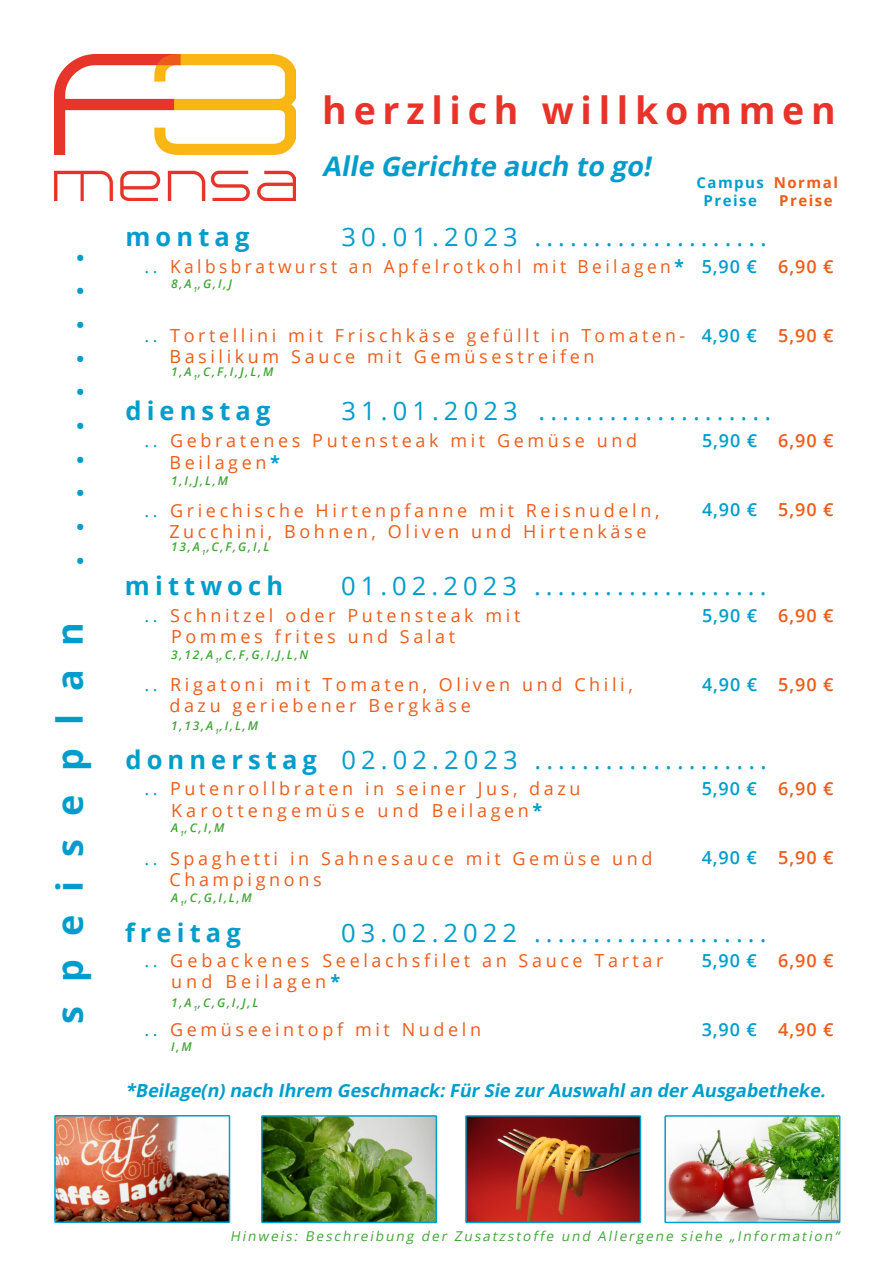
<style>
.page{position:relative;width:893px;height:1263px;background:#fff}
.page>*{position:absolute;margin:0;border:0;box-sizing:border-box;transform-origin:0 0}
.t1{font:700 37.5px "Open Sans";letter-spacing:.18em;color:#e7332a}
.t2{font:700 36px "Open Sans";letter-spacing:.65em;color:#009dcc}
.t3{font:italic 700 27px "Open Sans";color:#009dcc}
.t4{font:25.5px "Open Sans";letter-spacing:.2em;color:#009dcc}
.t5{font:700 25.5px "Open Sans";letter-spacing:.2em;color:#009dcc}
.t6{font:18px/21px "Open Sans";letter-spacing:.2em;color:#eb5d1b}
.t7{font:italic 700 18px "Open Sans";color:#009dcc}
.t8{font:600 18px "Open Sans";letter-spacing:.05em;color:#009dcc}
.t9{font:600 18px "Open Sans";letter-spacing:.05em;color:#eb5d1b}
.t10{font:18px "Open Sans";letter-spacing:.2em;color:#eb5d1b;scale:.96 1}
.t11{font:700 15px/18px "Open Sans";letter-spacing:.1em;color:#009dcc;text-align:center}
.t12{font:700 15px/18px "Open Sans";letter-spacing:.1em;color:#eb5d1b;text-align:center}
.t13{font:italic 13.5px "Open Sans";color:#3fa535}
.t14{font:italic 600 12px "Open Sans";color:#3fa535}
.s1{color:#009dcc}
.s2{font-weight:700;color:#009dcc}
.s3{font-weight:700}
</style>
<div class="page">
<img style="left:264px;top:1118px;width:170px;height:102px">
<div style="left:261px;top:1115px;width:176px;height:108px;border:2px solid #009dcc"></div>
<img style="left:667px;top:1118px;width:170px;height:102px">
<div style="left:664px;top:1115px;width:176px;height:108px;border:2px solid #009dcc"></div>
<img style="left:468px;top:1118px;width:170px;height:102px">
<div style="left:465px;top:1115px;width:176px;height:108px;border:2px solid #009dcc"></div>
<img style="left:54px;top:54px;width:242px;height:147px">
<img style="left:57px;top:1118px;width:170px;height:102px">
<div style="left:54px;top:1115px;width:176px;height:108px;border:2px solid #009dcc"></div>
<h2 class="t2" style="left:44px;top:566px;width:315px;rotate:-90deg">..........</h2>
<h2 class="t2" style="left:44px;top:1024px;width:403px;rotate:-90deg">speiseplan</h2>
<h1 class="t1" style="left:322px;top:84px;width:515px">herzlich willkommen</h1>
<h3 class="t3" style="left:322px;top:147px;width:336px">Alle Gerichte auch to go!</h3>
<p class="t11" style="left:696px;top:174px;width:69px">Campus<br>Preise</p>
<p class="t12" style="left:774px;top:173px;width:66px">Normal<br>Preise</p>
<h3 class="t5" style="left:125px;top:219px;width:125px">montag</h3>
<h3 class="t4" style="left:341px;top:219px;width:427px">30.01.2023 ....................</h3>
<p class="t10" style="left:145px;top:254px;width:563px"><span class="s1">..</span> Kalbsbratwurst an Apfelrotkohl mit Beilagen<span class="s2">*</span></p>
<p class="t14" style="left:171px;top:275px;width:62px">8,A<sub>1</sub>,G,I,J</p>
<p class="t8" style="left:702px;top:254px;width:57px">5,90 €</p>
<p class="t9" style="left:778px;top:254px;width:57px">6,90 €</p>
<p class="t6" style="left:169px;top:324px;width:517px;text-indent:-25px"><span class="s1">..</span> Tortellini mit Frischkäse gefüllt in Tomaten-<br>Basilikum Sauce mit Gemüsestreifen</p>
<p class="t14" style="left:171px;top:363px;width:104px">1,A<sub>1</sub>,C,F,I,J,L,M</p>
<p class="t8" style="left:702px;top:323px;width:57px">4,90 €</p>
<h3 class="t5" style="left:125px;top:393px;width:146px">dienstag</h3>
<h3 class="t4" style="left:341px;top:394px;width:431px">31.01.2023 ....................</h3>
<p class="t6" style="left:169px;top:429px;width:469px;line-height:21.6px;text-indent:-25px"><span class="s1">..</span> Gebratenes Putensteak mit Gemüse und<br>Beilagen<span class="s2">*</span></p>
<p class="t6" style="left:169px;top:499px;width:492px;text-indent:-25px"><span class="s1">..</span> Griechische Hirtenpfanne mit Reisnudeln,<br>Zucchini, Bohnen, Oliven und Hirtenkäse</p>
<p class="t14" style="left:171px;top:472px;width:58px">1,I,J,L,M</p>
<p class="t14" style="left:171px;top:539px;width:100px">13,A<sub>1</sub>,C,F,G,I,L</p>
<p class="t8" style="left:702px;top:428px;width:57px">5,90 €</p>
<p class="t8" style="left:702px;top:497px;width:57px">4,90 €</p>
<h3 class="t5" style="left:125px;top:568px;width:160px">mittwoch</h3>
<h3 class="t4" style="left:341px;top:568px;width:427px">01.02.2023 ....................</h3>
<p class="t6" style="left:171px;top:605px;width:351px;text-indent:-26px"><span class="s1">..</span> Schnitzel oder Putensteak mit<br>Pommes frites und Salat</p>
<p class="t6" style="left:169px;top:674px;width:465px;text-indent:-25px"><span class="s1">..</span> Rigatoni mit Tomaten, Oliven und Chili, dazu geriebener Bergkäse</p>
<p class="t14" style="left:171px;top:647px;width:139px">3,12,A<sub>1</sub>,C,F,G,I,J,L,N</p>
<p class="t14" style="left:171px;top:718px;width:88px">1,13,A<sub>1</sub>,I,L,M</p>
<p class="t8" style="left:702px;top:603px;width:57px">5,90 €</p>
<p class="t8" style="left:702px;top:672px;width:57px">4,90 €</p>
<h3 class="t4" style="left:125px;top:742px;width:643px"><span class="s3">donnerstag</span> 02.02.2023 ....................</h3>
<p class="t6" style="left:171px;top:777px;width:411px;line-height:21.6px;text-indent:-26px"><span class="s1">..</span> Putenrollbraten in seiner Jus, dazu<br>Karottengemüse und Beilagen<span class="s2">*</span></p>
<p class="t6" style="left:169px;top:847px;width:485px;text-indent:-25px"><span class="s1">..</span> Spaghetti in Sahnesauce mit Gemüse und<br>Champignons</p>
<p class="t14" style="left:171px;top:820px;width:55px">A<sub>1</sub>,C,I,M</p>
<p class="t14" style="left:171px;top:890px;width:82px">A<sub>1</sub>,C,G,I,L,M</p>
<p class="t8" style="left:702px;top:777px;width:57px">5,90 €</p>
<p class="t8" style="left:702px;top:846px;width:57px">4,90 €</p>
<h3 class="t5" style="left:125px;top:914px;width:117px">freitag</h3>
<h3 class="t4" style="left:341px;top:915px;width:427px">03.02.2022 ....................</h3>
<p class="t6" style="left:171px;top:950px;width:494px;text-indent:-26px"><span class="s1">..</span> Gebackenes Seelachsfilet an Sauce Tartar und Beilagen<span class="s2">*</span></p>
<p class="t6" style="left:145px;top:1019px;width:338px"><span class="s1">..</span> Gemüseeintopf mit Nudeln</p>
<p class="t14" style="left:171px;top:994px;width:89px">1,A<sub>1</sub>,C,G,I,J,L</p>
<p class="t14" style="left:171px;top:1038px;width:22px">I,M</p>
<p class="t8" style="left:702px;top:948px;width:57px">5,90 €</p>
<p class="t8" style="left:702px;top:1017px;width:57px">3,90 €</p>
<p class="t9" style="left:778px;top:323px;width:57px">5,90 €</p>
<p class="t9" style="left:778px;top:428px;width:57px">6,90 €</p>
<p class="t9" style="left:778px;top:497px;width:57px">5,90 €</p>
<p class="t9" style="left:778px;top:603px;width:57px">6,90 €</p>
<p class="t9" style="left:778px;top:672px;width:57px">5,90 €</p>
<p class="t9" style="left:778px;top:777px;width:57px">6,90 €</p>
<p class="t9" style="left:778px;top:846px;width:57px">5,90 €</p>
<p class="t9" style="left:778px;top:948px;width:57px">6,90 €</p>
<p class="t9" style="left:778px;top:1017px;width:57px">4,90 €</p>
<p class="t7" style="left:125px;top:1078px;width:706px">*Beilage(n)nach Ihrem Geschmack:Für Sie zur Auswahlan der Ausgabetheke.</p>
<p class="t13" style="left:230px;top:1227px;width:613px">Hinweis: Beschreibung der Zusatzstoffe und Allergene siehe „Information“</p>
</div>
